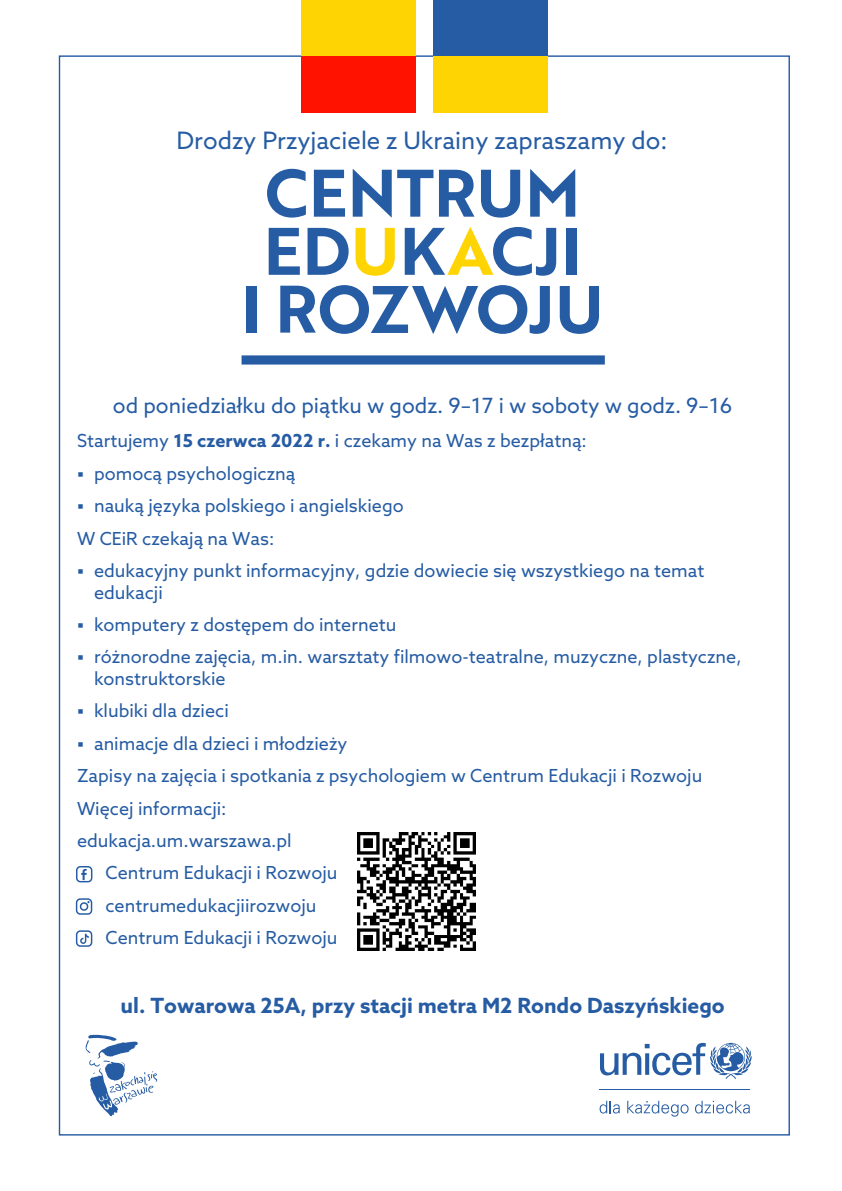
<style>
.page{position:relative;width:842px;height:1191px;background:#fff}
.page>*{position:absolute;margin:0;border:0;box-sizing:border-box;transform-origin:0 0}
.t1{font:24px "Azo Sans";color:#265ca3}
.t2{font:21px "Azo Sans";color:#265ca3}
.t3{font:700 21px "Azo Sans";color:#265ca3}
.t4{font:18px/21.6px "Azo Sans";color:#265ca3}
.s1{font-weight:700}
</style>
<div class="page">
<div style="left:242px;top:355px;width:363px;height:9px;background:#265ca3"></div>
<svg style="left:267px;top:169px;width:39px;height:49px"></svg>
<svg style="left:314px;top:170px;width:31px;height:47px"></svg>
<svg style="left:353px;top:169px;width:80px;height:48px"></svg>
<svg style="left:439px;top:170px;width:35px;height:47px"></svg>
<svg style="left:481px;top:170px;width:39px;height:48px"></svg>
<svg style="left:530px;top:169px;width:45px;height:48px"></svg>
<svg style="left:269px;top:228px;width:31px;height:47px"></svg>
<svg style="left:308px;top:228px;width:41px;height:47px"></svg>
<svg style="left:355px;top:228px;width:40px;height:48px"></svg>
<svg style="left:405px;top:227px;width:151px;height:49px"></svg>
<div style="left:566px;top:228px;width:11px;height:47px;background:#265ca3"></div>
<div style="left:247px;top:286px;width:10px;height:47px;background:#265ca3"></div>
<svg style="left:280px;top:285px;width:270px;height:49px"></svg>
<svg style="left:560px;top:286px;width:39px;height:48px"></svg>
<div style="left:433px;top:0;width:115px;height:56px;background:#265ca3"></div>
<div style="left:433px;top:56px;width:115px;height:56px;background:#ffd403"></div>
<div style="left:301px;top:0;width:115px;height:56px;background:#ffd403"></div>
<div style="left:301px;top:56px;width:115px;height:56px;background:#ff1200"></div>
<svg style="left:86px;top:1034px;width:71px;height:82px"></svg>
<svg style="left:600px;top:1100px;width:20px;height:13px"></svg>
<svg style="left:600px;top:1042px;width:152px;height:37px"></svg>
<hr style="left:600px;top:1089px;width:150px;height:1px;background:#265ca3">
<svg style="left:627px;top:1100px;width:62px;height:16px"></svg>
<svg style="left:695px;top:1100px;width:55px;height:13px"></svg>
<img style="left:357px;top:833px;width:118px;height:117px">
<svg style="left:76px;top:898px;width:16px;height:16px"></svg>
<svg style="left:76px;top:866px;width:16px;height:16px"></svg>
<svg style="left:76px;top:930px;width:16px;height:16px"></svg>
<h1 class="t1" style="left:177px;top:131px;width:492px">Drodzy Przyjaciele z Ukrainy zapraszamy do:</h1>
<p class="t2" style="left:113px;top:397px;width:621px">od poniedziałku do piątku w godz. 9–17 i w soboty w godz. 9–16</p>
<p class="t4" style="left:77px;top:431px;width:511px">Startujemy <span class="s1">15 czerwca 2022 r.</span> i czekamy na Was z bezpłatną:</p>
<p class="t4" style="left:77px;top:464px;width:220px">▪ pomocą psychologiczną</p>
<p class="t4" style="left:77px;top:491px;width:328px;line-height:32.4px">▪ nauką języka polskiego i angielskiego<br>W CEiR czekają na Was:</p>
<p class="t4" style="left:94px;top:561px;width:612px;text-indent:-17px">▪ edukacyjny punkt informacyjny, gdzie dowiecie się wszystkiego na temat edukacji</p>
<p class="t4" style="left:77px;top:615px;width:321px">▪ komputery z dostępem do internetu</p>
<p class="t4" style="left:94px;top:647px;width:649px;text-indent:-17px">▪ różnorodne zajęcia, m.in. warsztaty filmowo-teatralne, muzyczne, plastyczne, konstruktorskie</p>
<p class="t4" style="left:77px;top:701px;width:153px">▪ klubiki dla dzieci</p>
<p class="t4" style="left:77px;top:734px;width:272px">▪ animacje dla dzieci i młodzieży</p>
<p class="t4" style="left:77px;top:766px;width:627px">Zapisy na zajęcia i spotkania z psychologiem w Centrum Edukacji i Rozwoju</p>
<p class="t4" style="left:77px;top:799px;width:151px">Więcej informacji:</p>
<p class="t4" style="left:77px;top:831px;width:216px">edukacja.um.warszawa.pl</p>
<p class="t4" style="left:105px;top:863px;width:234px">Centrum Edukacji i Rozwoju</p>
<p class="t4" style="left:105px;top:896px;width:213px">centrumedukacjiirozwoju</p>
<p class="t4" style="left:105px;top:928px;width:234px">Centrum Edukacji i Rozwoju</p>
<p class="t3" style="left:120px;top:996px;width:606px">ul. Towarowa 25A, przy stacji metra M2 Rondo Daszyńskiego</p>
</div>
